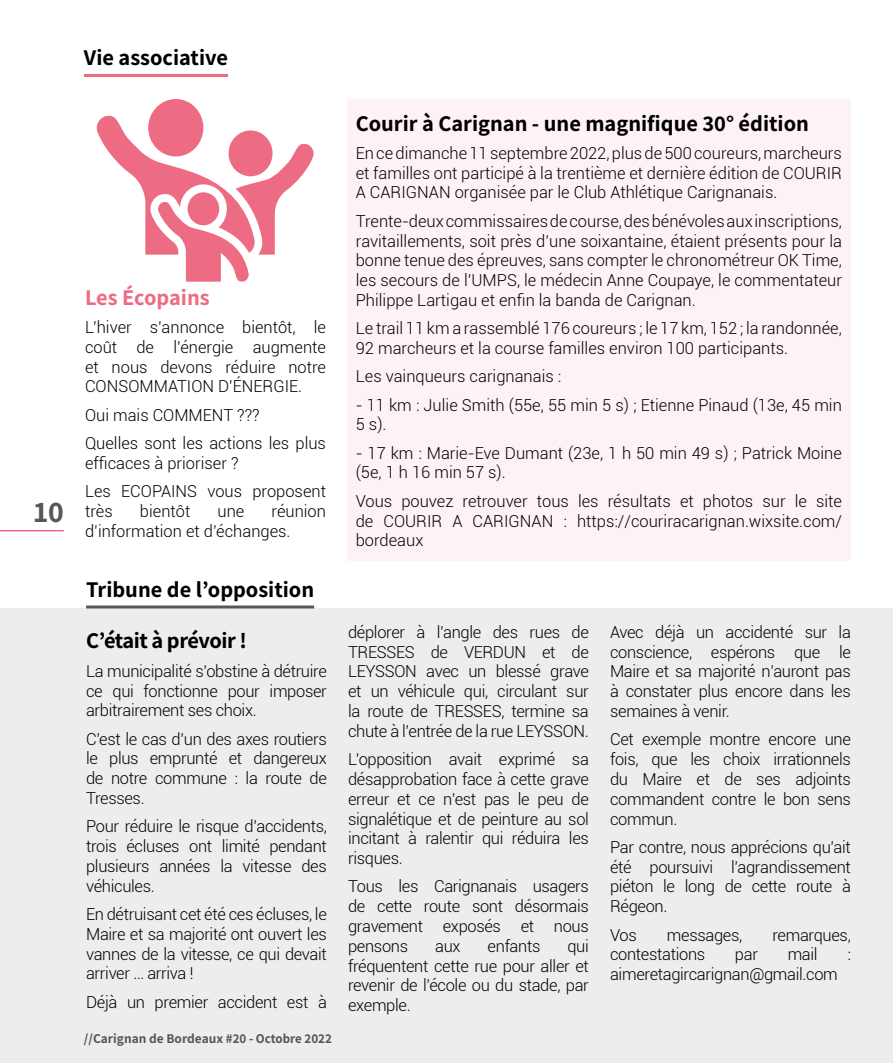
<style>
.page{position:relative;width:893px;height:1063px;background:#fff}
.page>*{position:absolute;margin:0;border:0;box-sizing:border-box;transform-origin:0 0}
.t1{font:700 30px "Assistant";color:#575756}
.t2{font:700 22.5px "Assistant";color:#000}
.t3{font:700 22.5px "Assistant";letter-spacing:-.02em;color:#000}
.t4{font:700 22.5px "Assistant";color:#ed6c84}
.t5{font:300 16.5px/19.8px "Roboto";letter-spacing:-.02em;color:#000;text-align:justify}
.t6{font:300 16.5px/19.8px "Roboto";color:#000}
.t7{font:700 13.5px "Assistant";color:#575756}
</style>
<div class="page">
<div style="left:0;top:608px;width:893px;height:455px;background:#ededed"></div>
<hr style="left:0;top:530px;width:64px;height:1px;background:#ed6c84">
<hr style="left:86px;top:605px;width:228px;height:3px;background:#575756">
<div style="left:148px;top:99px;width:55px;height:57px;background:#ed6c84;border-radius:50%"></div>
<svg style="left:96px;top:116px;width:218px;height:166px"></svg>
<div style="left:229px;top:130px;width:44px;height:46px;background:#ed6c84;border-radius:50%"></div>
<div style="left:347px;top:99px;width:503px;height:462px;background:#fef3f4"></div>
<hr style="left:84px;top:74px;width:144px;height:3px;background:#ed6c84">
<h1 class="t1" style="left:34px;top:491px;width:32px">10</h1>
<h2 class="t2" style="left:84px;top:43px;width:146px">Vie associative</h2>
<h2 class="t4" style="left:85px;top:282px;width:126px">Les Écopains</h2>
<p class="t5" style="left:85px;top:317px;width:242px">L’hiver s’annonce bientôt, le coût de l’énergie augmente et nous devons réduire notre CONSOMMATION D'ÉNERGIE.</p>
<p class="t6" style="left:85px;top:400px;width:242px;line-height:28.3px">Oui mais COMMENT ???<br>Quelles sont les actions les plus</p>
<p class="t6" style="left:85px;top:448px;width:242px;line-height:28.3px">efficaces à prioriser ?<br>Les ECOPAINS vous proposent</p>
<p class="t5" style="left:85px;top:501px;width:29px">très</p>
<p class="t6" style="left:140px;top:501px;width:52px">bientôt</p>
<p class="t5" style="left:217px;top:501px;width:28px">une</p>
<p class="t6" style="left:85px;top:501px;width:242px;text-indent:186px">réunion d’information et d’échanges.</p>
<h2 class="t2" style="left:86px;top:574px;width:230px">Tribune de l’opposition</h2>
<h2 class="t3" style="left:86px;top:625px;width:162px">C’était à prévoir !</h2>
<p class="t5" style="left:86px;top:660px;width:242px">La municipalité s’obstine à détruire ce qui fonctionne pour imposer arbitrairement ses choix.</p>
<p class="t5" style="left:86px;top:728px;width:242px">C’est le cas d’un des axes routiers le plus emprunté et dangereux de notre commune : la route de Tresses.</p>
<p class="t5" style="left:86px;top:816px;width:242px">Pour réduire le risque d’accidents, trois écluses ont limité pendant plusieurs années la vitesse des véhicules.</p>
<p class="t5" style="left:86px;top:904px;width:242px">En détruisant cet été ces écluses, le Maire et sa majorité ont ouvert les vannes de la vitesse, ce qui devait arriver … arriva !</p>
<p class="t5" style="left:86px;top:991px;width:242px">Déjà un premier accident est à</p>
<p class="t7" style="left:84px;top:1029px;width:249px">//Carignan de Bordeaux #20 - Octobre 2022</p>
<h2 class="t2" style="left:356px;top:108px;width:455px">Courir à Carignan - une magnifique 30° édition</h2>
<p class="t5" style="left:356px;top:142px;width:488px">En ce dimanche 11 septembre 2022, plus de 500 coureurs, marcheurs et familles ont participé à la trentième et dernière édition de COURIR A CARIGNAN organisée par le Club Athlétique Carignanais.</p>
<p class="t5" style="left:356px;top:210px;width:488px">Trente-deux commissaires de course, des bénévoles aux inscriptions, ravitaillements, soit près d’une soixantaine, étaient présents pour la bonne tenue des épreuves, sans compter le chronométreur OK Time, les secours de l’UMPS, le médecin Anne Coupaye, le commentateur Philippe Lartigau et enfin la banda de Carignan.</p>
<p class="t6" style="left:356px;top:318px;width:488px">Le trail 11 km a rassemblé 176 coureurs ; le 17 km, 152 ; la randonnée,<br>92 marcheurs et la course familles environ 100 participants.</p>
<p class="t6" style="left:356px;top:366px;width:207px">Les vainqueurs carignanais :</p>
<p class="t6" style="left:356px;top:394px;width:488px">- 11 km : Julie Smith (55e, 55 min 5 s) ; Etienne Pinaud (13e, 45 min<br>5 s).</p>
<p class="t6" style="left:356px;top:442px;width:488px">- 17 km : Marie-Eve Dumant (23e, 1 h 50 min 49 s) ; Patrick Moine (5e, 1 h 16 min 57 s).</p>
<p class="t5" style="left:356px;top:490px;width:488px">Vous pouvez retrouver tous les résultats et photos sur le site de COURIR A CARIGNAN : https://couriracarignan.wixsite.com/ bordeaux</p>
<p class="t5" style="left:348px;top:622px;width:242px">déplorer à l’angle des rues de TRESSES de VERDUN et de LEYSSON avec un blessé grave et un véhicule qui, circulant sur la route de TRESSES, termine sa chute à l’entrée de la rue LEYSSON.</p>
<p class="t5" style="left:348px;top:749px;width:242px">L’opposition avait exprimé sa désapprobation face à cette grave erreur et ce n’est pas le peu de signalétique et de peinture au sol incitant à ralentir qui réduira les risques.</p>
<p class="t5" style="left:348px;top:876px;width:242px">Tous les Carignanais usagers de cette route sont désormais gravement exposés et nous pensons</p>
<p class="t5" style="left:435px;top:936px;width:27px">aux</p>
<p class="t5" style="left:488px;top:936px;width:54px">enfants</p>
<p class="t5" style="left:348px;top:936px;width:242px;text-indent:219px">qui fréquentent cette rue pour aller et revenir de l’école ou du stade, par exemple.</p>
<p class="t5" style="left:610px;top:621px;width:242px">Avec déjà un accidenté sur la conscience, espérons que le Maire et sa majorité n’auront pas à constater plus encore dans les semaines à venir.</p>
<p class="t5" style="left:610px;top:729px;width:242px">Cet exemple montre encore une fois, que les choix irrationnels du Maire et de ses adjoints commandent contre le bon sens commun.</p>
<p class="t5" style="left:610px;top:836px;width:242px">Par contre, nous apprécions qu’ait été poursuivi l’agrandissement piéton le long de cette route à Régeon.</p>
<p class="t5" style="left:610px;top:924px;width:28px">Vos</p>
<p class="t5" style="left:667px;top:924px;width:77px">messages,</p>
<p class="t5" style="left:772px;top:924px;width:80px">remarques,</p>
<p class="t5" style="left:610px;top:944px;width:97px">contestations</p>
<p class="t5" style="left:735px;top:944px;width:25px">par</p>
<p class="t5" style="left:788px;top:944px;width:31px">mail</p>
<p class="t5" style="left:847px;top:944px;width:5px">:</p>
<p class="t5" style="left:610px;top:964px;width:229px">aimeretagircarignan@gmail.com</p>
</div>
